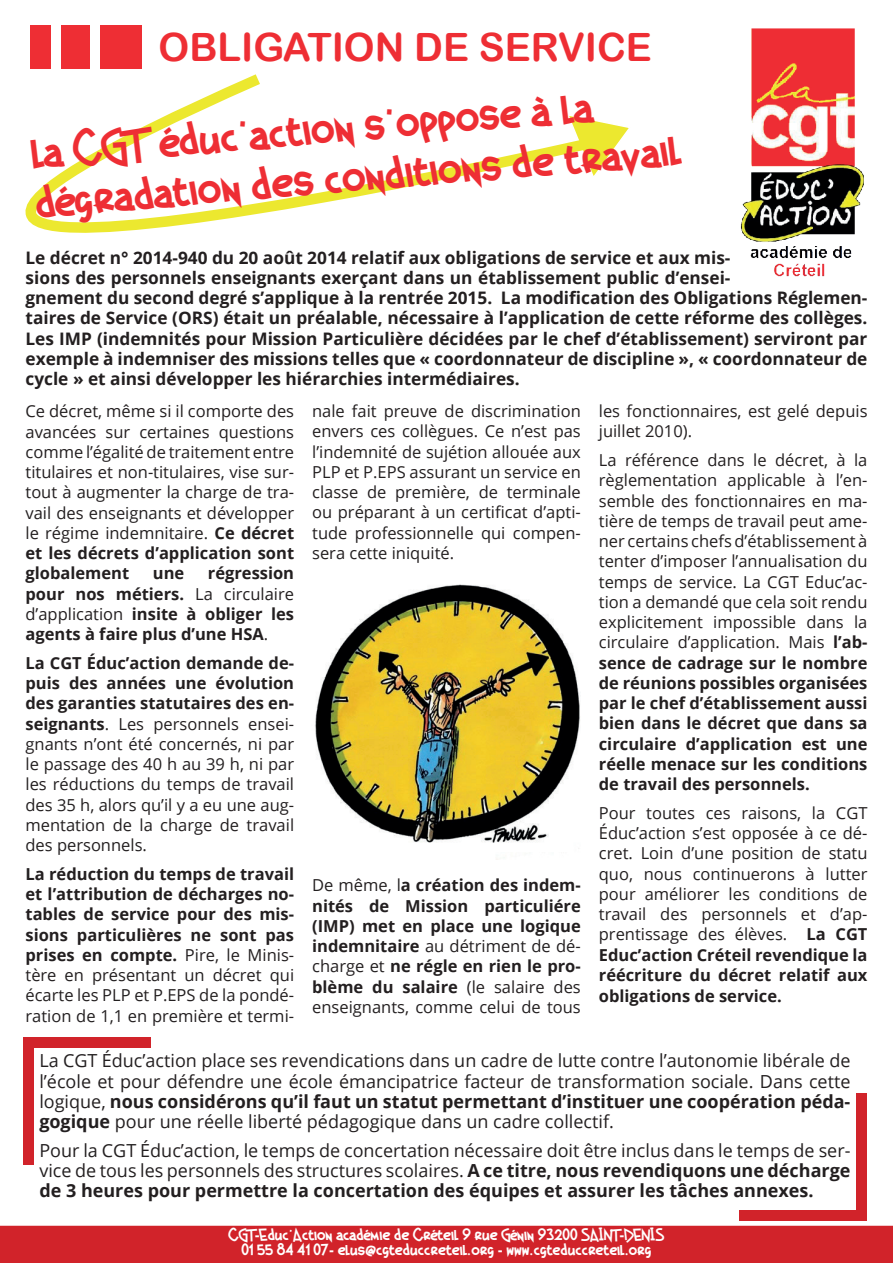
<style>
.page{position:relative;width:893px;height:1263px;background:#fff}
.page>*{position:absolute;margin:0;border:0;box-sizing:border-box;transform-origin:0 0}
.t1{font:42px/50.7px "German Beauty";color:#ee2e34}
.t2{font:39px "Arial Rounded MT Bold";color:#ee2e34}
.t3{font:18px/20.2px "Open Sans";color:#231f20;text-align:justify}
.t4{font:700 17.25px/20.2px "Open Sans";color:#231f20}
.t5{font:16.5px/20.2px "Open Sans";color:#231f20;text-align:justify}
.t6{font:700 16.5px/20.2px "Open Sans";color:#231f20;text-align:justify}
.t7{font:15px/15px "German Beauty";color:#fff;text-align:center}
.s1{font-weight:700}
.s2{font-weight:400}
</style>
<div class="page">
<div style="left:0;top:1226px;width:893px;height:37px;background:#d1232a"></div>
<div style="left:23px;top:1037px;width:128px;height:11px;background:#d1232a"></div>
<div style="left:23px;top:1037px;width:11px;height:128px;background:#d1232a"></div>
<div style="left:739px;top:1210px;width:127px;height:10px;background:#d1232a"></div>
<div style="left:856px;top:1093px;width:10px;height:127px;background:#d1232a"></div>
<svg style="left:618px;top:125px;width:11px;height:18px"></svg>
<svg style="left:25px;top:65px;width:593px;height:168px"></svg>
<img style="left:741px;top:28px;width:123px;height:249px">
<div style="left:61px;top:26px;width:28px;height:43px;background:#ee2e34"></div>
<div style="left:101px;top:26px;width:41px;height:43px;background:#ee2e34"></div>
<div style="left:30px;top:26px;width:21px;height:43px;background:#ee2e34"></div>
<img style="left:315px;top:584px;width:265px;height:259px">
<h2 class="t2" style="left:159px;top:24px;width:495px">OBLIGATION DE SERVICE</h2>
<h1 class="t1" style="left:29px;top:131px;width:649px;rotate:-5deg">la CGT éduc’action s’oppose à la dégradation des conditions de travail</h1>
<p class="t4" style="left:26px;top:247px;width:843px">Le décret n° 2014-940 du 20 août 2014 relatif aux obligations de service et aux mis-<br>sions des personnels enseignants exerçant dans un établissement public d’ensei-<br>gnement du second degré s’applique à la rentrée 2015. La modification des Obligations Réglemen&shy;taires de Service (ORS) était un préalable, nécessaire à l’application de cette réforme des collèges.<br>Les IMP (indemnités pour Mission Particulière décidées par le chef d’établissement) serviront par exemple à indemniser des missions telles que « coordonnateur de discipline », « coordonnateur de cycle » et ainsi développer les hiérarchies intermédiaires.</p>
<p class="t5" style="left:26px;top:401px;width:270px">Ce décret, même si il comporte des avancées sur certaines questions comme l’égalité de traitement entre titulaires et non-titulaires, vise sur&shy;tout à augmenter la charge de tra&shy;vail des enseignants et développer le régime indemnitaire. <span class="s1">Ce décret et les décrets d’application sont globalement</span></p>
<p class="t6" style="left:26px;top:563px;width:270px;text-indent:182px">régression pour nos métiers. <span class="s2">La circulaire d’application</span> insite à obliger les agents à faire plus d’une HSA<span class="s2">.</span></p>
<p class="t5" style="left:26px;top:652px;width:270px"><span class="s1">La CGT Éduc’action demande de&shy;puis des années une évolution des garanties statutaires des en&shy;seignants</span>. Les personnels ensei&shy;gnants n’ont été concernés, ni par le passage des 40 h au 39 h, ni par les réductions du temps de travail des 35 h, alors qu’il y a eu une aug&shy;mentation de la charge de travail des personnels.</p>
<p class="t6" style="left:26px;top:863px;width:270px">La réduction du temps de travail et l’attribution de décharges no&shy;tables de service pour des mis&shy;sions particulières ne sont pas prises en compte. <span class="s2">Pire, le Minis&shy;tère en présentant un décret qui écarte les PLP et P.EPS de la pondé&shy;ration de 1,1 en première et termi-</span></p>
<p class="t6" style="left:153px;top:563px;width:33px">une</p>
<p class="t5" style="left:312px;top:401px;width:270px">nale fait preuve de discrimination envers ces collègues. Ce n’est pas l’indemnité de sujétion allouée aux PLP et P.EPS assurant un service en classe de première, de terminale ou préparant à un certificat d’apti&shy;tude professionnelle qui compen&shy;sera cette iniquité.</p>
<p class="t6" style="left:312px;top:875px;width:270px"><span class="s2">De même, l</span>a création des indem&shy;nités de Mission particuliére (IMP) met en place une logique indemnitaire <span class="s2">au détriment de dé&shy;charge et</span> ne régle en rien le pro&shy;blème du salaire <span class="s2">(le salaire des enseignants, comme celui de tous</span></p>
<p class="t5" style="left:599px;top:401px;width:270px">les fonctionnaires, est gelé depuis juillet 2010).</p>
<p class="t5" style="left:599px;top:450px;width:270px">La référence dans le décret, à la règlementation applicable à l’en&shy;semble des fonctionnaires en ma&shy;tière de temps de travail peut ame&shy;ner certains chefs d’établissement à tenter d’imposer l’annualisation du temps de service. La CGT Educ’ac&shy;tion a demandé que cela soit rendu explicitement impossible dans la circulaire d’application. Mais <span class="s1">l’ab&shy;sence de cadrage sur le nombre de réunions possibles organisées par le chef d’établissement aussi bien dans le décret que dans sa circulaire d’application est une réelle menace sur les conditions de travail des personnels.</span></p>
<p class="t5" style="left:599px;top:802px;width:270px">Pour toutes ces raisons, la CGT Éduc’action s’est opposée à ce dé&shy;cret. Loin d’une position de statu quo, nous continuerons à lutter pour améliorer les conditions de travail des personnels et d’ap&shy;prentissage des élèves. <span class="s1">La CGT Educ’action Créteil revendique la réécriture du décret relatif aux obligations de service.</span></p>
<p class="t3" style="left:39px;top:1050px;width:813px">La CGT Éduc’action place ses revendications dans un cadre de lutte contre l’autonomie libérale de l’école et pour défendre une école émancipatrice facteur de transformation sociale. Dans cette logique, <span class="s1">nous considérons qu’il faut un statut permettant d’instituer une coopération péda&shy;gogique</span> pour une réelle liberté pédagogique dans un cadre collectif.</p>
<p class="t3" style="left:39px;top:1140px;width:813px">Pour la CGT Éduc’action, le temps de concertation nécessaire doit être inclus dans le temps de ser&shy;vice de tous les personnels des structures scolaires. <span class="s1">A ce titre, nous revendiquons une décharge de 3 heures pour permettre la concertation des équipes et assurer les tâches annexes.</span></p>
<p class="t7" style="left:229px;top:1228px;width:437px">CGT-Educ’Action académie de Créteil 9 rue Génin 93200 SAINT-DENIS<br>01 55 84 41 07- elus@cgteduccreteil.org - www.cgteduccreteil.org</p>
</div>
